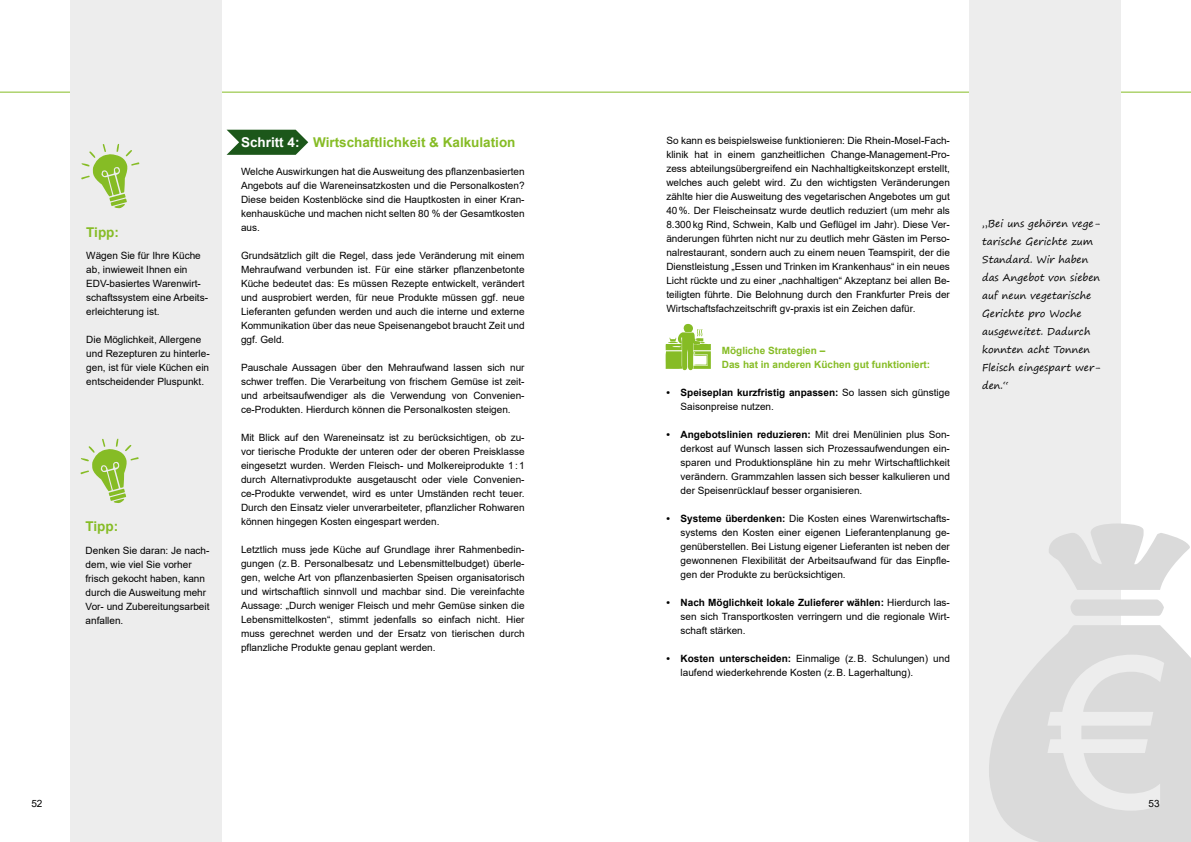
<style>
.page{position:relative;width:1191px;height:842px;background:#fff}
.page>*{position:absolute;margin:0;border:0;box-sizing:border-box;transform-origin:0 0}
.t1{font:700 13.5px "Arial";color:#86bc25}
.t2{font:10px/14px "Arial";color:#000;text-align:justify}
.t3{font:10px/18px "Segoe Print";color:#000}
.t4{font:700 10px/14px "Arial";color:#86bc25}
.s1{color:#fff}
.s2{font-weight:700}
</style>
<div class="page">
<hr style="left:0;top:92px;width:1191px;height:1px;background:#86bc25">
<div style="left:969px;top:0;width:151px;height:842px;background:#ededed"></div>
<svg style="left:665px;top:324px;width:46px;height:46px"></svg>
<svg style="left:989px;top:523px;width:202px;height:319px;fill:#dadada"></svg>
<svg style="left:226px;top:130px;width:82px;height:25px"></svg>
<div style="left:71px;top:0;width:151px;height:842px;background:#ededed"></div>
<svg style="left:81px;top:144px;width:58px;height:64px"></svg>
<svg style="left:80px;top:439px;width:59px;height:64px"></svg>
<h1 class="t1" style="left:86px;top:222px;width:34px">Tipp:</h1>
<p class="t2" style="left:86px;top:248px;width:123px;text-align:left">Wägen Sie für Ihre Küche ab, inwieweit Ihnen ein<br>EDV-basiertes Warenwirt&shy;schaftssystem eine Arbeits&shy;erleichterung ist.</p>
<p class="t2" style="left:86px;top:332px;width:125px;text-align:left">Die Möglichkeit, Allergene und Rezepturen zu hinterle&shy;gen, ist für viele Küchen ein entscheidender Pluspunkt.</p>
<h1 class="t1" style="left:86px;top:517px;width:34px">Tipp:</h1>
<p class="t2" style="left:86px;top:543px;width:125px;text-align:left">Denken Sie daran: Je nach&shy;dem, wie viel Sie vorher frisch gekocht haben, kann durch die Ausweitung mehr<br>Vor- und Zubereitungsarbeit anfallen.</p>
<h1 class="t1" style="left:241px;top:133px;width:276px"><span class="s1">Schritt 4:</span> Wirtschaftlichkeit &amp; Kalkulation</h1>
<p class="t2" style="left:241px;top:165px;width:285px">Welche Auswirkungen hat die Ausweitung des pflanzenbasierten Angebots auf die Wareneinsatzkosten und die Personalkosten?<br>Diese beiden Kostenblöcke sind die Hauptkosten in einer Kran&shy;kenhausküche und machen nicht selten 80 % der Gesamtkosten aus.</p>
<p class="t2" style="left:241px;top:249px;width:285px">Grundsätzlich gilt die Regel, dass jede Veränderung mit einem Mehraufwand verbunden ist. Für eine stärker pflanzenbetonte Küche bedeutet das: Es müssen Rezepte entwickelt, verändert und ausprobiert werden, für neue Produkte müssen ggf. neue Lieferanten gefunden werden und auch die interne und externe Kommunikation über das neue Speisenangebot braucht Zeit und ggf. Geld.</p>
<p class="t2" style="left:241px;top:361px;width:285px">Pauschale Aussagen über den Mehraufwand lassen sich nur schwer treffen. Die Verarbeitung von frischem Gemüse ist zeit&shy;und arbeitsaufwendiger als die Verwendung von Convenien&shy;ce-Produkten. Hierdurch können die Personalkosten steigen.</p>
<p class="t2" style="left:241px;top:431px;width:285px">Mit Blick auf den Wareneinsatz ist zu berücksichtigen, ob zu&shy;vor tierische Produkte der unteren oder der oberen Preisklasse eingesetzt wurden. Werden Fleisch- und Molkereiprodukte 1:1 durch Alternativprodukte ausgetauscht oder viele Convenien&shy;ce-Produkte verwendet, wird es unter Umständen recht teuer.<br>Durch den Einsatz vieler unverarbeiteter, pflanzlicher Rohwaren können hingegen Kosten eingespart werden.</p>
<p class="t2" style="left:241px;top:543px;width:285px">Letztlich muss jede Küche auf Grundlage ihrer Rahmenbedin&shy;gungen (z.B. Personalbesatz und Lebensmittelbudget) überle&shy;gen, welche Art von pflanzenbasierten Speisen organisatorisch und wirtschaftlich sinnvoll und machbar sind. Die vereinfachte Aussage: „Durch weniger Fleisch und mehr Gemüse sinken die Lebensmittelkosten“, stimmt jedenfalls so einfach nicht. Hier muss gerechnet werden und der Ersatz von tierischen durch pflanzliche Produkte genau geplant werden.</p>
<p class="t2" style="left:31px;top:796px;width:13px">52</p>
<p class="t2" style="left:666px;top:133px;width:285px">So kann es beispielsweise funktionieren: Die Rhein-Mosel-Fach&shy;klinik hat in einem ganzheitlichen Change-Management-Pro&shy;zess abteilungsübergreifend ein Nachhaltigkeitskonzept erstellt, welches auch gelebt wird. Zu den wichtigsten Veränderungen zählte hier die Ausweitung des vegetarischen Angebotes um gut 40%. Der Fleischeinsatz wurde deutlich reduziert (um mehr als 8.300kg Rind, Schwein, Kalb und Geflügel im Jahr). Diese Ver&shy;änderungen führten nicht nur zu deutlich mehr Gästen im Perso&shy;nalrestaurant, sondern auch zu einem neuen Teamspirit, der die Dienstleistung „Essen und Trinken im Krankenhaus“ in ein neues Licht rückte und zu einer „nachhaltigen“ Akzeptanz bei allen Be&shy;teiligten führte. Die Belohnung durch den Frankfurter Preis der Wirtschaftsfachzeitschrift gv-praxis ist ein Zeichen dafür.</p>
<p class="t4" style="left:722px;top:344px;width:210px">Mögliche Strategien –<br>Das hat in anderen Küchen gut funktioniert:</p>
<p class="t2" style="left:680px;top:385px;width:271px;text-indent:-14px"><span class="s2">• Speiseplan kurzfristig anpassen:</span> So lassen sich günstige<br>Saisonpreise nutzen.</p>
<p class="t2" style="left:680px;top:427px;width:271px;text-indent:-14px"><span class="s2">• Angebotslinien reduzieren:</span> Mit drei Menülinien plus Son&shy;derkost auf Wunsch lassen sich Prozessaufwendungen ein&shy;sparen und Produktionspläne hin zu mehr Wirtschaftlichkeit verändern. Grammzahlen lassen sich besser kalkulieren und der Speisenrücklauf besser organisieren.</p>
<p class="t2" style="left:680px;top:511px;width:271px;text-indent:-14px"><span class="s2">• Systeme überdenken:</span> Die Kosten eines Warenwirtschafts&shy;systems den Kosten einer eigenen Lieferantenplanung ge&shy;genüberstellen. Bei Listung eigener Lieferanten ist neben der gewonnenen Flexibilität der Arbeitsaufwand für das Einpfle&shy;gen der Produkte zu berücksichtigen.</p>
<p class="t2" style="left:680px;top:595px;width:271px;text-indent:-14px"><span class="s2">• Nach Möglichkeit lokale Zulieferer wählen:</span> Hierdurch las&shy;sen sich Transportkosten verringern und die regionale Wirt&shy;schaft stärken.</p>
<p class="t2" style="left:680px;top:651px;width:271px;text-indent:-14px"><span class="s2">• Kosten unterscheiden:</span> Einmalige (z.B. Schulungen) und laufend wiederkehrende Kosten (z.B. Lagerhaltung).</p>
<p class="t3" style="left:982px;top:214px;width:120px">„Bei uns gehören vege&shy;tarische Gerichte zum<br>Standard. Wir haben das Angebot von sieben auf neun vegetarische<br>Gerichte pro Woche ausgeweitet. Dadurch konnten acht Tonnen<br>Fleisch eingespart wer&shy;den.“</p>
<p class="t2" style="left:1148px;top:796px;width:13px">53</p>
</div>
